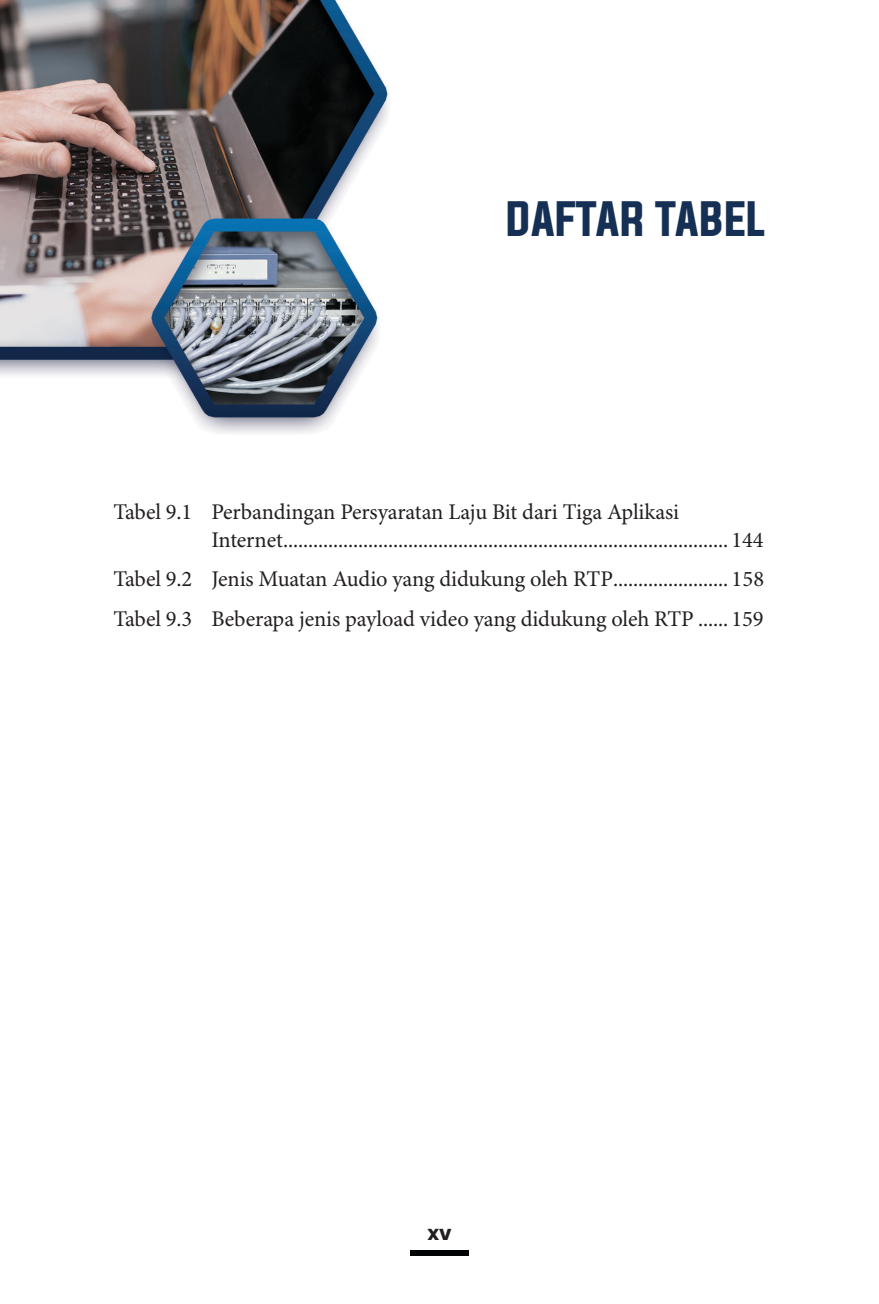
<style>
.page{position:relative;width:879px;height:1304px;background:#fff}
.page>*{position:absolute;margin:0;border:0;box-sizing:border-box;transform-origin:0 0}
.t1{font:42px "Evogria";color:#153054}
.t2{font:22.4px/28px "Minion Pro";letter-spacing:-.005em;color:#231f20}
.t3{font:700 20px "Poppins";color:#231f20}
</style>
<div class="page">
<img style="left:0;top:0;width:389px;height:434px">
<div style="left:410px;top:1250px;width:59px;height:6px;background:#020304"></div>
<p class="t1" style="left:506px;top:189px;width:261px">DAFTAR TABEL</p>
<p class="t2" style="left:211px;top:499px;width:554px;text-indent:-98px">Tabel 9.1 Perbandingan Persyaratan Laju Bit dari Tiga Aplikasi<br>Internet......................................................................................... 144</p>
<p class="t2" style="left:113px;top:566px;width:652px">Tabel 9.2 Jenis Muatan Audio yang didukung oleh RTP....................... 158</p>
<p class="t2" style="left:113px;top:605px;width:652px">Tabel 9.3 Beberapa jenis payload video yang didukung oleh RTP ...... 159</p>
<p class="t3" style="left:427px;top:1221px;width:26px">xv</p>
</div>
